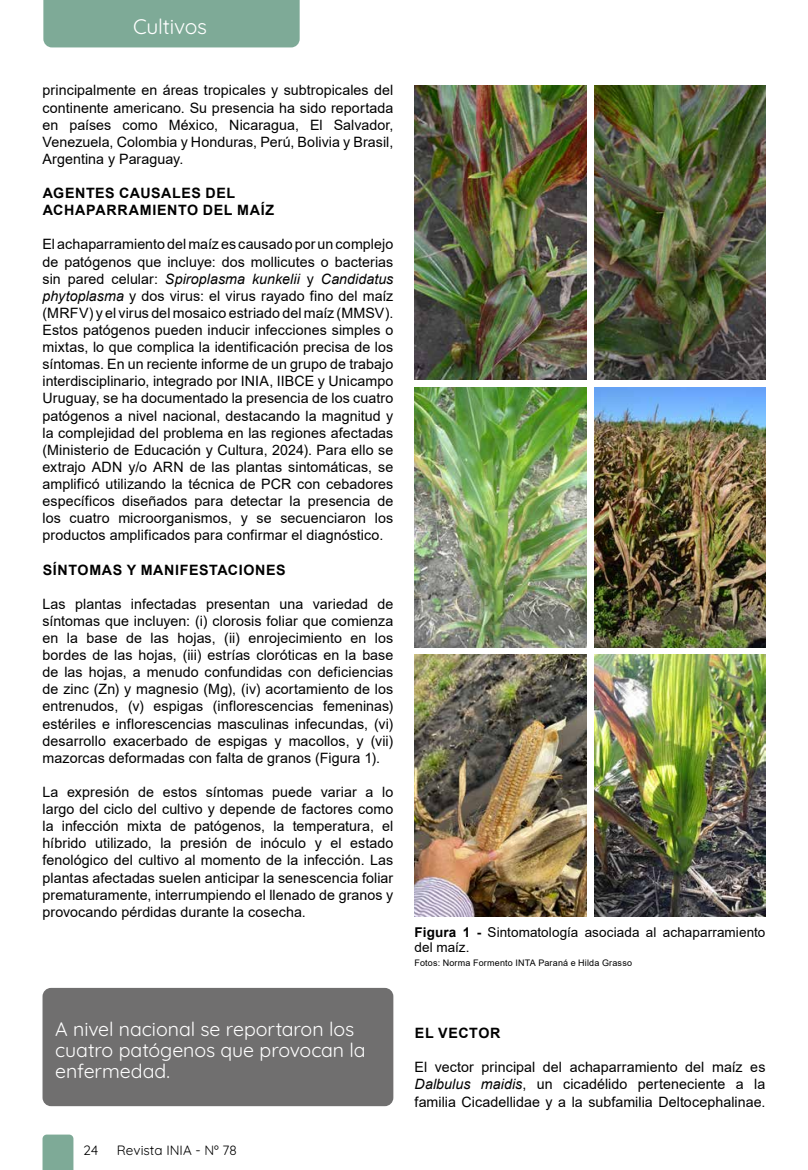
<style>
.page{position:relative;width:808px;height:1170px;background:#fff}
.page>*{position:absolute;margin:0;border:0;box-sizing:border-box;transform-origin:0 0}
.t1{font:300 21px "Quicksand";letter-spacing:-.01em;color:#fff}
.t2{font:300 19.5px/21px "Quicksand";letter-spacing:-.005em;color:#fff}
.t3{font:14.25px/17.1px "Arial";letter-spacing:.005em;color:#000;text-align:justify}
.t4{font:700 14.25px/17.1px "Arial";letter-spacing:.045em;color:#000}
.t5{font:13.5px/15px "Arial";letter-spacing:.005em;color:#000}
.t6{font:300 13.5px "Quicksand";color:#000}
.t7{font:9px "Arial";letter-spacing:.02em;color:#000}
.s1{font-style:italic}
.s2{font-weight:700}
</style>
<div class="page">
<div style="left:43px;top:0;width:257px;height:47px;background:#7eaa97"></div>
<svg style="left:43px;top:1134px;width:30px;height:35px"></svg>
<img style="left:415px;top:85px;width:171px;height:294px">
<img style="left:415px;top:387px;width:171px;height:260px">
<img style="left:415px;top:654px;width:171px;height:262px">
<img style="left:594px;top:654px;width:171px;height:262px">
<img style="left:594px;top:85px;width:171px;height:294px">
<img style="left:594px;top:387px;width:171px;height:260px">
<div style="left:43px;top:987px;width:350px;height:119px;background:#706f6f;border-radius:9px"></div>
<h1 class="t1" style="left:133px;top:10px;width:76px">Cultivos</h1>
<p class="t3" style="left:43px;top:82px;width:352px">principalmente en áreas tropicales y subtropicales del continente americano. Su presencia ha sido reportada en países como México, Nicaragua, El Salvador, Venezuela, Colombia y Honduras, Perú, Bolivia y Brasil, Argentina y Paraguay.</p>
<p class="t4" style="left:43px;top:185px;width:233px">AGENTES CAUSALES DEL<br>ACHAPARRAMIENTO DEL MAÍZ</p>
<p class="t3" style="left:43px;top:236px;width:352px">El achaparramiento del maíz es causado por un complejo de patógenos que incluye: dos mollicutes o bacterias sin pared celular: <span class="s1">Spiroplasma kunkelii</span> y <span class="s1">Candidatus phytoplasma</span> y dos virus: el virus rayado fino del maíz (MRFV) y el virus del mosaico estriado del maíz (MMSV).<br>Estos patógenos pueden inducir infecciones simples o mixtas, lo que complica la identificación precisa de los síntomas. En un reciente informe de un grupo de trabajo interdisciplinario, integrado por INIA, IIBCE y Unicampo Uruguay, se ha documentado la presencia de los cuatro patógenos a nivel nacional, destacando la magnitud y la complejidad del problema en las regiones afectadas (Ministerio de Educación y Cultura, 2024). Para ello se extrajo ADN y/o ARN de las plantas sintomáticas, se amplificó utilizando la técnica de PCR con cebadores específicos diseñados para detectar la presencia de los cuatro microorganismos, y se secuenciaron los productos amplificados para confirmar el diagnóstico.</p>
<p class="t4" style="left:43px;top:561px;width:244px">SÍNTOMAS Y MANIFESTACIONES</p>
<p class="t3" style="left:43px;top:595px;width:352px">Las plantas infectadas presentan una variedad de síntomas que incluyen: (i) clorosis foliar que comienza en la base de las hojas, (ii) enrojecimiento en los bordes de las hojas, (iii) estrías cloróticas en la base de las hojas, a menudo confundidas con deficiencias de zinc (Zn) y magnesio (Mg), (iv) acortamiento de los entrenudos, (v) espigas (inflorescencias femeninas) estériles e inflorescencias masculinas infecundas, (vi) desarrollo exacerbado de espigas y macollos, y (vii) mazorcas deformadas con falta de granos (Figura 1).</p>
<p class="t3" style="left:43px;top:783px;width:352px">La expresión de estos síntomas puede variar a lo largo del ciclo del cultivo y depende de factores como la infección mixta de patógenos, la temperatura, el híbrido utilizado, la presión de inóculo y el estado fenológico del cultivo al momento de la infección. Las plantas afectadas suelen anticipar la senescencia foliar prematuramente, interrumpiendo el llenado de granos y provocando pérdidas durante la cosecha.</p>
<p class="t5" style="left:415px;top:924px;width:352px"><span class="s2">Figura 1 -</span> Sintomatología asociada al achaparramiento del maíz.</p>
<p class="t7" style="left:415px;top:956px;width:219px">Fotos: Norma Formento INTA Paraná e Hilda Grasso</p>
<h2 class="t2" style="left:55px;top:1016px;width:312px">A nivel nacional se reportaron los cuatro patógenos que provocan la enfermedad.</h2>
<p class="t6" style="left:84px;top:1139px;width:16px">24</p>
<p class="t6" style="left:117px;top:1139px;width:121px">Revista INIA - Nº 78</p>
<p class="t4" style="left:415px;top:1024px;width:87px">EL VECTOR</p>
<p class="t3" style="left:415px;top:1058px;width:352px">El vector principal del achaparramiento del maíz es <span class="s1">Dalbulus maidis</span>, un cicadélido perteneciente a la familia Cicadellidae y a la subfamilia Deltocephalinae.</p>
</div>
